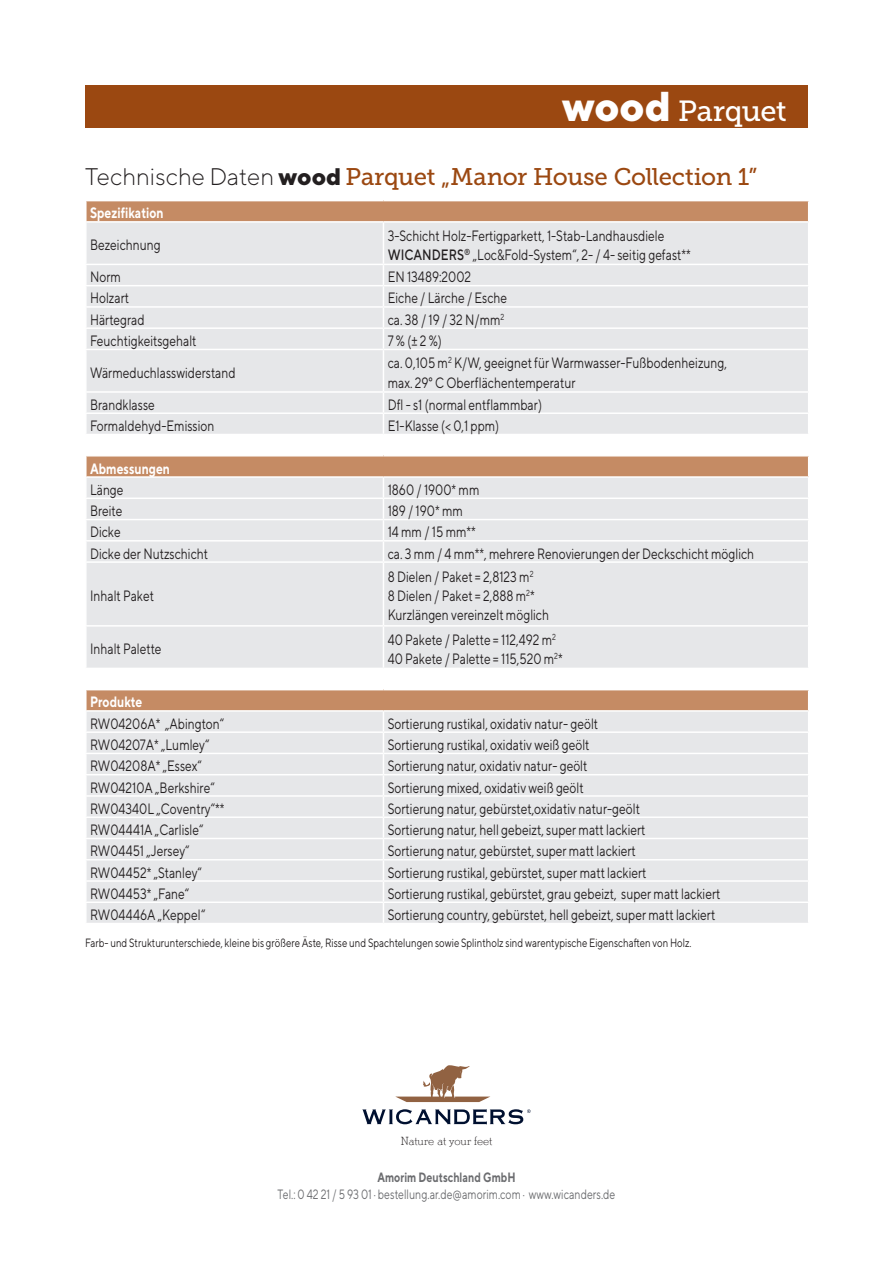
<style>
.page{position:relative;width:893px;height:1263px;background:#fff}
.page>*{position:absolute;margin:0;border:0;box-sizing:border-box;transform-origin:0 0}
.t1{font:29.1px "Museo Slab 500";letter-spacing:-.015em;color:#fff}
.t2{font:24px "Museo Slab 500";letter-spacing:-.015em;color:#9b4811}
.t3{font:15px/19.2px "TT Norms";color:#231f20;scale:.8 1}
.t4{font:700 15px "TT Norms";color:#fff;scale:.8 1}
.t5{font:13.5px "TT Norms";color:#6c6d70;scale:.78 1}
.t6{font:700 13.5px "TT Norms";color:#6c6d70;scale:.78 1}
.t7{font:300 12.15px "Stymie Com";color:#231f20}
.t8{font:12px "TT Norms";color:#231f20;scale:.8 1}
.s1{font-family:"TT Norms";font-weight:800;font-size:41.7px}
.s2{font-family:"TT Norms";font-weight:300;color:#231f20}
.s3{font-family:"TT Norms";font-weight:800;color:#231f20}
.s4{font-weight:500}
</style>
<div class="page">
<div style="left:86px;top:201px;width:723px;height:21px;background:#c58b64"></div>
<div style="left:87px;top:223px;width:721px;height:211px;background:#e6e7e9"></div>
<hr style="left:85px;top:201px;width:2px;height:20px;background:#fff">
<hr style="left:85px;top:221px;width:298px;height:2px;background:#fff">
<hr style="left:383px;top:221px;width:426px;height:2px;background:#fff">
<hr style="left:383px;top:223px;width:1px;height:41px;background:#fff">
<hr style="left:85px;top:264px;width:298px;height:1px;background:#fff">
<hr style="left:383px;top:264px;width:426px;height:1px;background:#fff">
<hr style="left:85px;top:285px;width:298px;height:1px;background:#fff">
<hr style="left:383px;top:285px;width:426px;height:1px;background:#fff">
<hr style="left:85px;top:306px;width:298px;height:2px;background:#fff">
<svg style="left:86px;top:308px;width:1px;height:19px"></svg>
<hr style="left:383px;top:306px;width:426px;height:2px;background:#fff">
<hr style="left:85px;top:327px;width:298px;height:2px;background:#fff">
<hr style="left:383px;top:327px;width:426px;height:2px;background:#fff">
<svg style="left:383px;top:265px;width:1px;height:84px"></svg>
<hr style="left:85px;top:349px;width:298px;height:1px;background:#fff">
<hr style="left:383px;top:349px;width:426px;height:1px;background:#fff">
<hr style="left:383px;top:350px;width:1px;height:41px;background:#fff">
<hr style="left:85px;top:391px;width:298px;height:2px;background:#fff">
<svg style="left:86px;top:393px;width:1px;height:19px"></svg>
<hr style="left:383px;top:391px;width:426px;height:2px;background:#fff">
<hr style="left:85px;top:412px;width:298px;height:2px;background:#fff">
<hr style="left:383px;top:412px;width:426px;height:2px;background:#fff">
<svg style="left:383px;top:393px;width:1px;height:41px"></svg>
<svg style="left:808px;top:201px;width:1px;height:20px"></svg>
<div style="left:85px;top:85px;width:723px;height:43px;background:#9b4811"></div>
<svg style="left:395px;top:1065px;width:95px;height:37px"></svg>
<svg style="left:362px;top:1109px;width:169px;height:15px"></svg>
<div style="left:86px;top:456px;width:723px;height:21px;background:#c58b64"></div>
<div style="left:87px;top:478px;width:721px;height:190px;background:#e6e7e9"></div>
<hr style="left:85px;top:456px;width:2px;height:20px;background:#fff">
<hr style="left:85px;top:476px;width:298px;height:2px;background:#fff">
<svg style="left:86px;top:478px;width:1px;height:19px"></svg>
<hr style="left:383px;top:476px;width:426px;height:2px;background:#fff">
<hr style="left:85px;top:497px;width:298px;height:2px;background:#fff">
<hr style="left:383px;top:497px;width:426px;height:2px;background:#fff">
<hr style="left:85px;top:519px;width:298px;height:1px;background:#fff">
<hr style="left:383px;top:519px;width:426px;height:1px;background:#fff">
<hr style="left:85px;top:540px;width:298px;height:2px;background:#fff">
<svg style="left:86px;top:542px;width:1px;height:19px"></svg>
<hr style="left:383px;top:540px;width:426px;height:2px;background:#fff">
<svg style="left:383px;top:478px;width:1px;height:83px"></svg>
<hr style="left:85px;top:561px;width:298px;height:2px;background:#fff">
<hr style="left:383px;top:561px;width:426px;height:2px;background:#fff">
<hr style="left:383px;top:563px;width:1px;height:62px;background:#fff">
<hr style="left:85px;top:625px;width:298px;height:2px;background:#fff">
<hr style="left:383px;top:625px;width:426px;height:2px;background:#fff">
<hr style="left:383px;top:627px;width:1px;height:41px;background:#fff">
<svg style="left:808px;top:456px;width:1px;height:21px"></svg>
<div style="left:86px;top:690px;width:723px;height:21px;background:#c58b64"></div>
<div style="left:87px;top:712px;width:721px;height:211px;background:#e6e7e9"></div>
<hr style="left:85px;top:690px;width:2px;height:20px;background:#fff">
<hr style="left:85px;top:710px;width:298px;height:2px;background:#fff">
<svg style="left:86px;top:712px;width:1px;height:19px"></svg>
<hr style="left:383px;top:710px;width:426px;height:2px;background:#fff">
<hr style="left:85px;top:731px;width:298px;height:2px;background:#fff">
<hr style="left:383px;top:731px;width:426px;height:2px;background:#fff">
<hr style="left:85px;top:753px;width:298px;height:1px;background:#fff">
<hr style="left:383px;top:753px;width:426px;height:1px;background:#fff">
<hr style="left:85px;top:774px;width:298px;height:1px;background:#fff">
<hr style="left:383px;top:774px;width:426px;height:1px;background:#fff">
<hr style="left:85px;top:795px;width:298px;height:2px;background:#fff">
<svg style="left:86px;top:797px;width:1px;height:19px"></svg>
<hr style="left:383px;top:795px;width:426px;height:2px;background:#fff">
<hr style="left:85px;top:816px;width:298px;height:2px;background:#fff">
<hr style="left:383px;top:816px;width:426px;height:2px;background:#fff">
<hr style="left:85px;top:838px;width:298px;height:1px;background:#fff">
<hr style="left:383px;top:838px;width:426px;height:1px;background:#fff">
<hr style="left:85px;top:859px;width:298px;height:1px;background:#fff">
<hr style="left:383px;top:859px;width:426px;height:1px;background:#fff">
<hr style="left:85px;top:880px;width:298px;height:2px;background:#fff">
<svg style="left:86px;top:882px;width:1px;height:19px"></svg>
<hr style="left:383px;top:880px;width:426px;height:2px;background:#fff">
<hr style="left:85px;top:901px;width:298px;height:2px;background:#fff">
<hr style="left:383px;top:901px;width:426px;height:2px;background:#fff">
<svg style="left:383px;top:712px;width:1px;height:211px"></svg>
<svg style="left:808px;top:690px;width:1px;height:21px"></svg>
<h1 class="t1" style="left:562px;top:95px;width:226px"><span class="s1">wood</span> Parquet</h1>
<h2 class="t2" style="left:85px;top:163px;width:674px"><span class="s2">Technische Daten</span> <span class="s3">wood</span> Parquet „Manor House Collection 1”</h2>
<p class="t4" style="left:90px;top:204px;width:94px">Spezifikation</p>
<p class="t3" style="left:90px;top:235px;width:90px">Bezeichnung</p>
<p class="t3" style="left:388px;top:226px;width:380px">3-Schicht Holz-Fertigparkett, 1-Stab-Landhausdiele<br><span class="s4">WICANDERS</span><sup>®</sup> „Loc&amp;Fold-System“, 2- / 4- seitig gefast**</p>
<p class="t3" style="left:90px;top:267px;width:40px">Norm</p>
<p class="t3" style="left:388px;top:267px;width:106px">EN 13489:2002</p>
<p class="t3" style="left:90px;top:288px;width:50px">Holzart</p>
<p class="t3" style="left:388px;top:288px;width:151px">Eiche / Lärche / Esche</p>
<p class="t3" style="left:90px;top:310px;width:70px">Härtegrad</p>
<p class="t3" style="left:388px;top:310px;width:147px">ca. 38 / 19 / 32 N/mm<sup>2</sup></p>
<p class="t3" style="left:90px;top:331px;width:135px">Feuchtigkeitsgehalt</p>
<p class="t3" style="left:388px;top:331px;width:69px">7 % (± 2 %)</p>
<p class="t3" style="left:90px;top:363px;width:183px">Wärmeduchlasswiderstand</p>
<p class="t3" style="left:388px;top:353px;width:426px">ca. 0,105 m<sup>2</sup> K/W, geeignet für Warmwasser-Fußbodenheizung, max. 29° C Oberflächentemperatur</p>
<p class="t3" style="left:90px;top:395px;width:82px">Brandklasse</p>
<p class="t3" style="left:388px;top:395px;width:194px">Dfl - s1 (normal entflammbar)</p>
<p class="t3" style="left:90px;top:416px;width:157px">Formaldehyd-Emission</p>
<p class="t3" style="left:388px;top:416px;width:141px">E1-Klasse (&lt; 0,1 ppm)</p>
<p class="t4" style="left:90px;top:459px;width:101px">Abmessungen</p>
<p class="t3" style="left:90px;top:480px;width:43px">Länge</p>
<p class="t3" style="left:388px;top:480px;width:116px">1860 / 1900* mm</p>
<p class="t3" style="left:90px;top:501px;width:42px">Breite</p>
<p class="t3" style="left:388px;top:501px;width:95px">189 / 190* mm</p>
<p class="t3" style="left:90px;top:522px;width:40px">Dicke</p>
<p class="t3" style="left:388px;top:522px;width:112px">14 mm / 15 mm**</p>
<p class="t3" style="left:90px;top:543px;width:149px">Dicke der Nutzschicht</p>
<p class="t3" style="left:388px;top:543px;width:460px">ca. 3 mm / 4 mm**, mehrere Renovierungen der Deckschicht möglich</p>
<p class="t3" style="left:90px;top:586px;width:82px">Inhalt Paket</p>
<p class="t3" style="left:388px;top:567px;width:203px">8 Dielen / Paket = 2,8123 m<sup>2<br></sup>8 Dielen / Paket = 2,888 m<sup>2</sup>*<br>Kurzlängen vereinzelt möglich</p>
<p class="t3" style="left:90px;top:639px;width:91px">Inhalt Palette</p>
<p class="t3" style="left:388px;top:629px;width:220px">40 Pakete / Palette = 112,492 m<sup>2<br></sup>40 Pakete / Palette = 115,520 m<sup>2</sup>*</p>
<p class="t4" style="left:90px;top:693px;width:67px">Produkte</p>
<p class="t3" style="left:90px;top:713px;width:169px">RW04206A* „Abington“</p>
<p class="t3" style="left:388px;top:713px;width:265px">Sortierung rustikal, oxidativ natur- geölt</p>
<p class="t3" style="left:90px;top:735px;width:151px">RW04207A* „Lumley“</p>
<p class="t3" style="left:388px;top:735px;width:254px">Sortierung rustikal, oxidativ weiß geölt</p>
<p class="t3" style="left:90px;top:756px;width:141px">RW04208A* „Essex“</p>
<p class="t3" style="left:388px;top:756px;width:251px">Sortierung natur, oxidativ natur- geölt</p>
<p class="t3" style="left:90px;top:777px;width:157px">RW04210A „Berkshire“</p>
<p class="t3" style="left:388px;top:777px;width:247px">Sortierung mixed, oxidativ weiß geölt</p>
<p class="t3" style="left:90px;top:798px;width:169px">RW04340L „Coventry“**</p>
<p class="t3" style="left:388px;top:798px;width:317px">Sortierung natur, gebürstet,oxidativ natur-geölt</p>
<p class="t3" style="left:90px;top:820px;width:143px">RW04441A „Carlisle“</p>
<p class="t3" style="left:388px;top:820px;width:324px">Sortierung natur, hell gebeizt, super matt lackiert</p>
<p class="t3" style="left:90px;top:841px;width:126px">RW04451 „Jersey“</p>
<p class="t3" style="left:388px;top:841px;width:312px">Sortierung natur, gebürstet, super matt lackiert</p>
<p class="t3" style="left:90px;top:862px;width:141px">RW04452* „Stanley“</p>
<p class="t3" style="left:388px;top:862px;width:325px">Sortierung rustikal, gebürstet, super matt lackiert</p>
<p class="t3" style="left:90px;top:884px;width:126px">RW04453* „Fane“</p>
<p class="t3" style="left:388px;top:884px;width:417px">Sortierung rustikal, gebürstet, grau gebeizt, super matt lackiert</p>
<p class="t3" style="left:90px;top:905px;width:146px">RW04446A „Keppel“</p>
<p class="t3" style="left:388px;top:905px;width:411px">Sortierung country, gebürstet, hell gebeizt, super matt lackiert</p>
<p class="t8" style="left:85px;top:935px;width:760px">Farb- und Strukturunterschiede, kleine bis größere Äste, Risse und Spachtelungen sowie Splintholz sind warentypische Eigenschaften von Holz.</p>
<p class="t7" style="left:401px;top:1134px;width:93px">Nature at your feet</p>
<p class="t6" style="left:377px;top:1169px;width:179px">Amorim Deutschland GmbH</p>
<p class="t5" style="left:278px;top:1185px;width:435px">Tel.: 0 42 21 / 5 93 01 · bestellung.ar.de@amorim.com · www.wicanders.de</p>
</div>
